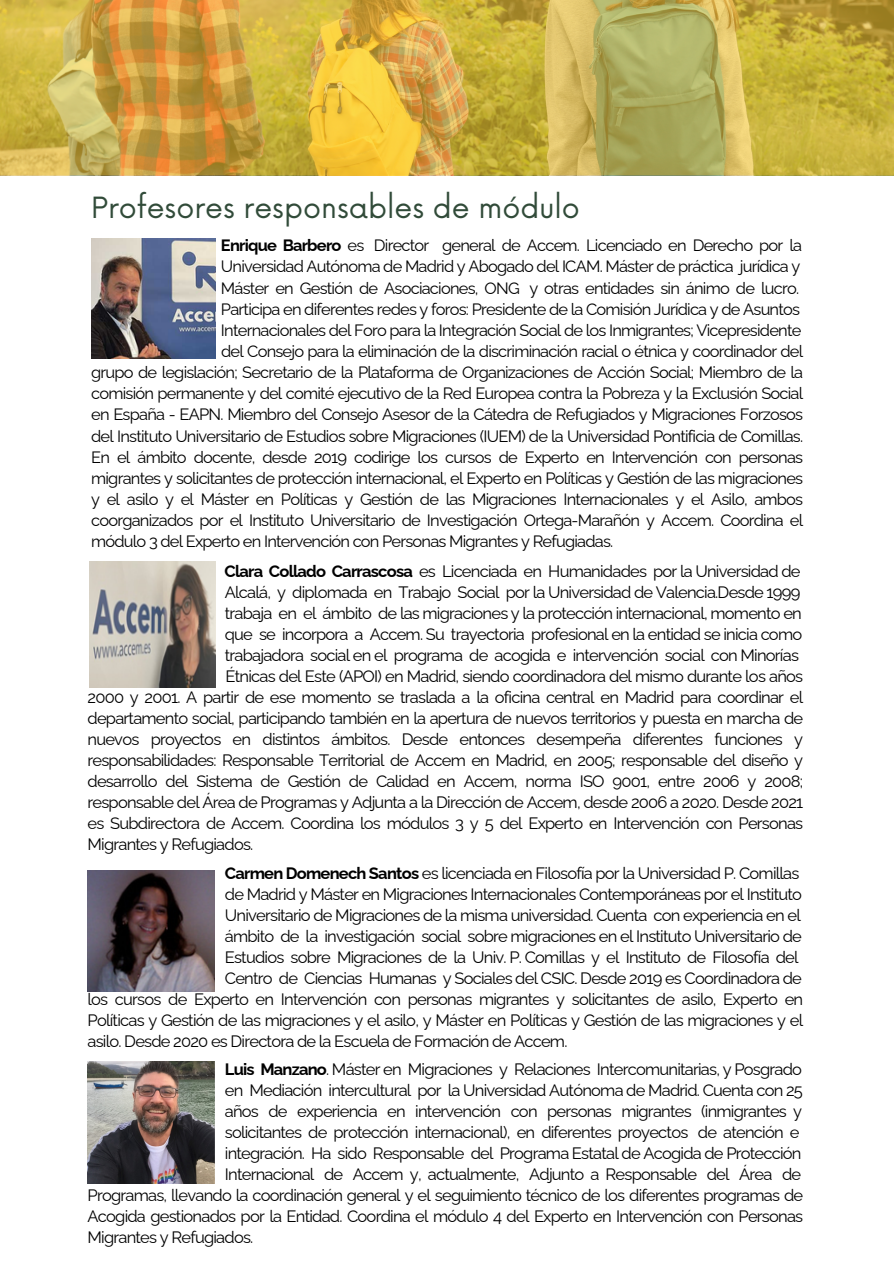
<style>
.page{position:relative;width:894px;height:1264px;background:#fff}
.page>*{position:absolute;margin:0;border:0;box-sizing:border-box;transform-origin:0 0}
.t1{font:28.5px "Now";color:#314b39}
.t2{font:16.5px/21px "Raleway";letter-spacing:-.045em;color:#000;text-align:justify}
.t3{font:16.35px/21.1px "Raleway";letter-spacing:-.045em;color:#000;text-align:justify}
.s1{font-weight:700}
</style>
<div class="page">
<svg style="left:0;top:0;width:893px;height:176px;background:#caad47"></svg>
<img style="left:89px;top:562px;width:126px;height:126px">
<img style="left:87px;top:871px;width:128px;height:120px">
<img style="left:87px;top:1061px;width:128px;height:122px">
<img style="left:91px;top:238px;width:124px;height:121px">
<p class="t1" style="left:91px;top:191px;width:490px">Profesores responsables de módulo</p>
<p class="t3" style="left:221px;top:235px;width:582px"><span class="s1">Enrique Barbero</span> es Director general de Accem. Licenciado en Derecho por la</p>
<p class="t3" style="left:221px;top:256px;width:581px">Universidad Autónoma de Madrid y Abogado del ICAM. Máster de práctica jurídica y</p>
<p class="t3" style="left:221px;top:277px;width:579px">Máster en Gestión de Asociaciones, ONG y otras entidades sin ánimo de lucro.</p>
<p class="t3" style="left:221px;top:298px;width:580px">Participa en diferentes redes y foros: Presidente de la Comisión Jurídica y de Asuntos</p>
<p class="t3" style="left:221px;top:319px;width:581px">Internacionales del Foro para la Integración Social de los Inmigrantes; Vicepresidente</p>
<p class="t3" style="left:91px;top:340px;width:713px;text-indent:130px">del Consejo para la eliminación de la discriminación racial o étnica y coordinador del grupo de legislación; Secretario de la Plataforma de Organizaciones de Acción Social; Miembro de la comisión permanente y del comité ejecutivo de la Red Europea contra la Pobreza y la Exclusión Social en España - EAPN. Miembro del Consejo Asesor de la Cátedra de Refugiados y Migraciones Forzosos del Instituto Universitario de Estudios sobre Migraciones (IUEM) de la Universidad Pontificia de Comillas.<br>En el ámbito docente, desde 2019 codirige los cursos de Experto en Intervención con personas migrantes y solicitantes de protección internacional, el Experto en Políticas y Gestión de las migraciones y el asilo y el Máster en Políticas y Gestión de las Migraciones Internacionales y el Asilo, ambos coorganizados por el Instituto Universitario de Investigación Ortega-Marañón y Accem. Coordina el módulo 3 del Experto en Intervención con Personas Migrantes y Refugiadas.</p>
<p class="t2" style="left:224px;top:560px;width:577px"><span class="s1">Clara Collado Carrascosa</span> es Licenciada en Humanidades por la Universidad de</p>
<h1 class="t2" style="left:225px;top:581px;width:577px">Alcalá, y diplomada en Trabajo Social por la Universidad de Valencia.Desde 1999</h1>
<p class="t2" style="left:225px;top:602px;width:578px">trabaja en el ámbito de las migraciones y la protección internacional, momento en</p>
<p class="t2" style="left:225px;top:623px;width:578px">que se incorpora a Accem. Su trayectoria profesional en la entidad se inicia como</p>
<p class="t2" style="left:225px;top:644px;width:575px">trabajadora social en el programa de acogida e intervención social con Minorías</p>
<p class="t2" style="left:87px;top:665px;width:717px;text-indent:138px">Étnicas del Este (APOI) en Madrid, siendo coordinadora del mismo durante los años 2000 y 2001. A partir de ese momento se traslada a la oficina central en Madrid para coordinar el departamento social, participando también en la apertura de nuevos territorios y puesta en marcha de nuevos proyectos en distintos ámbitos. Desde entonces desempeña diferentes funciones y responsabilidades: Responsable Territorial de Accem en Madrid, en 2005; responsable del diseño y desarrollo del Sistema de Gestión de Calidad en Accem, norma ISO 9001, entre 2006 y 2008; responsable del Área de Programas y Adjunta a la Dirección de Accem, desde 2006 a 2020. Desde 2021 es Subdirectora de Accem. Coordina los módulos 3 y 5 del Experto en Intervención con Personas Migrantes y Refugiados.</p>
<p class="t2" style="left:225px;top:862px;width:576px"><span class="s1">Carmen Domenech Santos</span> es licenciada en Filosofía por la Universidad P. Comillas</p>
<p class="t2" style="left:225px;top:883px;width:578px">de Madrid y Máster en Migraciones Internacionales Contemporáneas por el Instituto</p>
<p class="t2" style="left:225px;top:904px;width:577px">Universitario de Migraciones de la misma universidad. Cuenta con experiencia en el</p>
<p class="t2" style="left:225px;top:925px;width:578px">ámbito de la investigación social sobre migraciones en el Instituto Universitario de</p>
<p class="t2" style="left:225px;top:946px;width:575px">Estudios sobre Migraciones de la Univ. P. Comillas y el Instituto de Filosofía del</p>
<p class="t2" style="left:225px;top:967px;width:578px">Centro de Ciencias Humanas y Sociales del CSIC. Desde 2019 es Coordinadora de</p>
<p class="t2" style="left:87px;top:988px;width:717px">los cursos de Experto en Intervención con personas migrantes y solicitantes de asilo, Experto en Políticas y Gestión de las migraciones y el asilo, y Máster en Políticas y Gestión de las migraciones y el asilo. Desde 2020 es Directora de la Escuela de Formación de Accem.</p>
<p class="t2" style="left:225px;top:1058px;width:578px"><span class="s1">Luis Manzano</span>. Máster en Migraciones y Relaciones Intercomunitarias, y Posgrado</p>
<p class="t2" style="left:225px;top:1079px;width:579px">en Mediación intercultural por la Universidad Autónoma de Madrid. Cuenta con 25</p>
<p class="t2" style="left:225px;top:1100px;width:578px">años de experiencia en intervención con personas migrantes (inmigrantes y</p>
<p class="t2" style="left:225px;top:1121px;width:576px">solicitantes de protección internacional), en diferentes proyectos de atención e</p>
<p class="t2" style="left:225px;top:1142px;width:578px">integración. Ha sido Responsable del Programa Estatal de Acogida de Protección</p>
<p class="t2" style="left:225px;top:1163px;width:577px">Internacional de Accem y, actualmente, Adjunto a Responsable del Área de</p>
<p class="t2" style="left:87px;top:1184px;width:717px">Programas, llevando la coordinación general y el seguimiento técnico de los diferentes programas de Acogida gestionados por la Entidad. Coordina el módulo 4 del Experto en Intervención con Personas Migrantes y Refugiados.</p>
</div>
